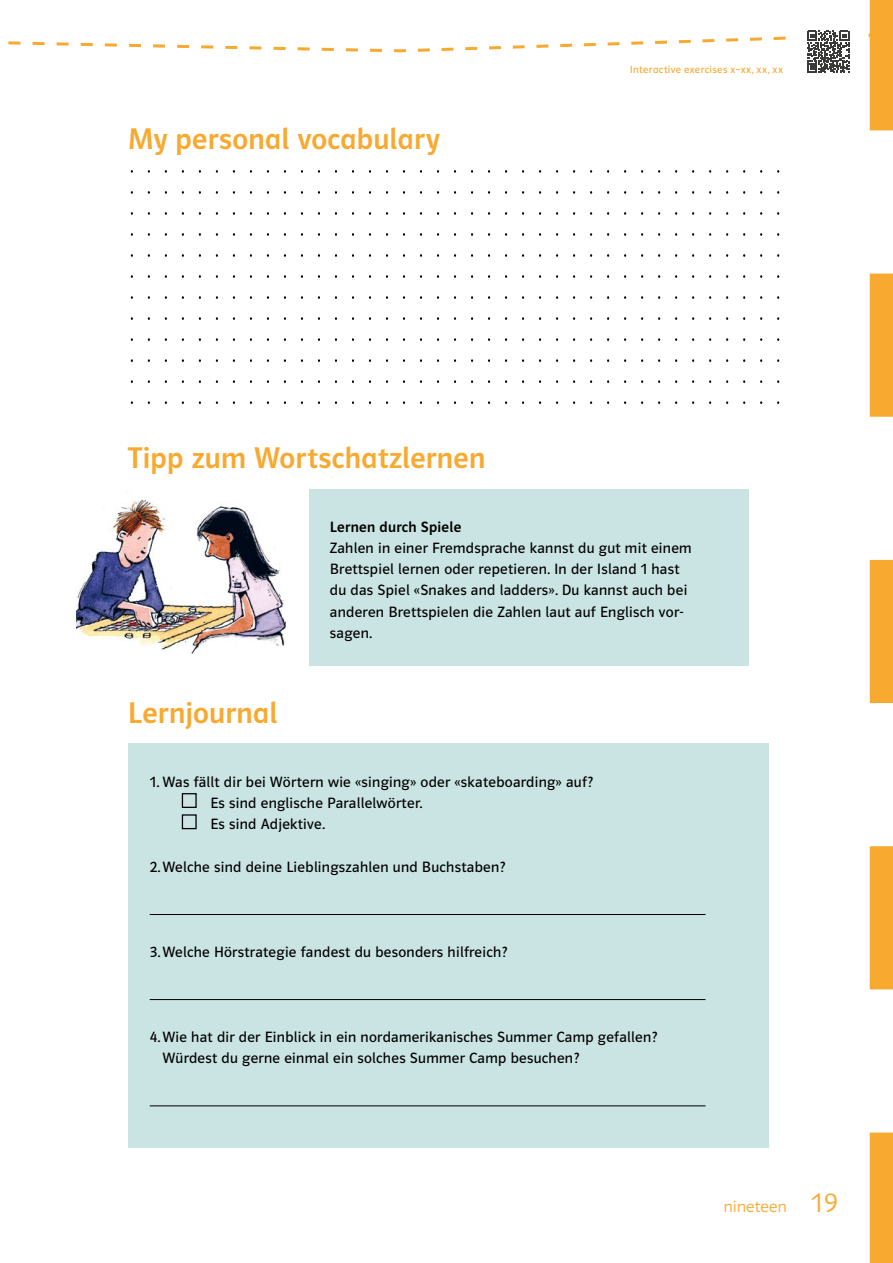
<style>
.page{position:relative;width:893px;height:1263px;background:#fff}
.page>*{position:absolute;margin:0;border:0;box-sizing:border-box;transform-origin:0 0}
.NW_Unit_Titel_LF_med_20_24{font:500 30px "Polo CEF";letter-spacing:.01em;color:#f8a930}
.NW_Seitenzahl_LF_light_18pt{font:300 27px "Polo CEF";color:#f8a930}
.NW_Seitenzahl_ausgeschrieben{font:300 16.5px "Polo CEF";letter-spacing:.01em;color:#f8a930}
.NW_Unit_Lauftext_Aufg_s_reg_flattersatz_{font:15px/21.3px "Polo CEF";letter-spacing:.02em;color:#000}
.NW_Unit_Lauftext_Aufg_s_med_flattersatz_{font:500 15px "Polo CEF";letter-spacing:.02em;color:#000}
.NW_KopfzeileQR_LF_reg_7pt{font:10.5px "Polo CEF";letter-spacing:.035em;color:#f8a930}
</style>
<div class="page">
<div style="left:128px;top:743px;width:641px;height:405px;background:#cae4e3"></div>
<hr style="left:150px;top:914px;width:555px;height:1px;background:#000">
<hr style="left:150px;top:999px;width:555px;height:1px;background:#000">
<hr style="left:150px;top:1105px;width:555px;height:1px;background:#000">
<div style="left:182px;top:793px;width:15px;height:15px;border:1px solid #000"></div>
<div style="left:182px;top:814px;width:15px;height:15px;border:1px solid #000"></div>
<div style="left:309px;top:489px;width:439px;height:176px;background:#cae4e3"></div>
<img style="left:77px;top:500px;width:208px;height:154px">
<svg style="left:870px;top:0;width:23px;height:1263px"></svg>
<svg style="left:8px;top:30px;width:885px;height:24px"></svg>
<svg style="left:789px;top:30px;width:70px;height:43px"></svg>
<p class="NW_Unit_Titel_LF_med_20_24" style="left:128px;top:121px;width:313px">My personal vocabulary</p>
<p class="NW_Unit_Titel_LF_med_20_24" style="left:128px;top:440px;width:359px">Tipp zum Wortschatzlernen</p>
<p class="NW_KopfzeileQR_LF_reg_7pt" style="left:630px;top:64px;width:155px">Interactive exercises x–xx, xx, xx</p>
<p class="NW_Unit_Titel_LF_med_20_24" style="left:128px;top:695px;width:151px">Lernjournal</p>
<p class="NW_Unit_Lauftext_Aufg_s_med_flattersatz_" style="left:330px;top:518px;width:133px">Lernen durch Spiele</p>
<p class="NW_Unit_Lauftext_Aufg_s_reg_flattersatz_" style="left:330px;top:537px;width:363px">Zahlen in einer Fremdsprache kannst du gut mit einem Brettspiel lernen oder repetieren. In der Island 1 hast du das Spiel «Snakes and ladders». Du kannst auch bei anderen Brettspielen die Zahlen laut auf Englisch vor&shy;sagen.</p>
<p class="NW_Unit_Lauftext_Aufg_s_reg_flattersatz_" style="left:150px;top:771px;width:445px">1. Was fällt dir bei Wörtern wie «singing» oder «skateboarding» auf?</p>
<p class="NW_Unit_Lauftext_Aufg_s_reg_flattersatz_" style="left:210px;top:792px;width:214px">Es sind englische Parallelwörter.</p>
<p class="NW_Unit_Lauftext_Aufg_s_reg_flattersatz_" style="left:210px;top:814px;width:116px">Es sind Adjektive.</p>
<p class="NW_Unit_Lauftext_Aufg_s_reg_flattersatz_" style="left:150px;top:856px;width:357px">2.Welche sind deine Lieblingszahlen und Buchstaben?</p>
<p class="NW_Unit_Lauftext_Aufg_s_reg_flattersatz_" style="left:150px;top:941px;width:359px">3.Welche Hörstrategie fandest du besonders hilfreich?</p>
<p class="NW_Unit_Lauftext_Aufg_s_reg_flattersatz_" style="left:150px;top:1026px;width:509px">4.Wie hat dir der Einblick in ein nordamerikanisches Summer Camp gefallen?</p>
<p class="NW_Unit_Lauftext_Aufg_s_reg_flattersatz_" style="left:162px;top:1048px;width:418px">Würdest du gerne einmal ein solches Summer Camp besuchen?</p>
<p class="NW_Seitenzahl_ausgeschrieben" style="left:724px;top:1196px;width:64px">nineteen</p>
<p class="NW_Seitenzahl_LF_light_18pt" style="left:810px;top:1187px;width:29px">19</p>
</div>
